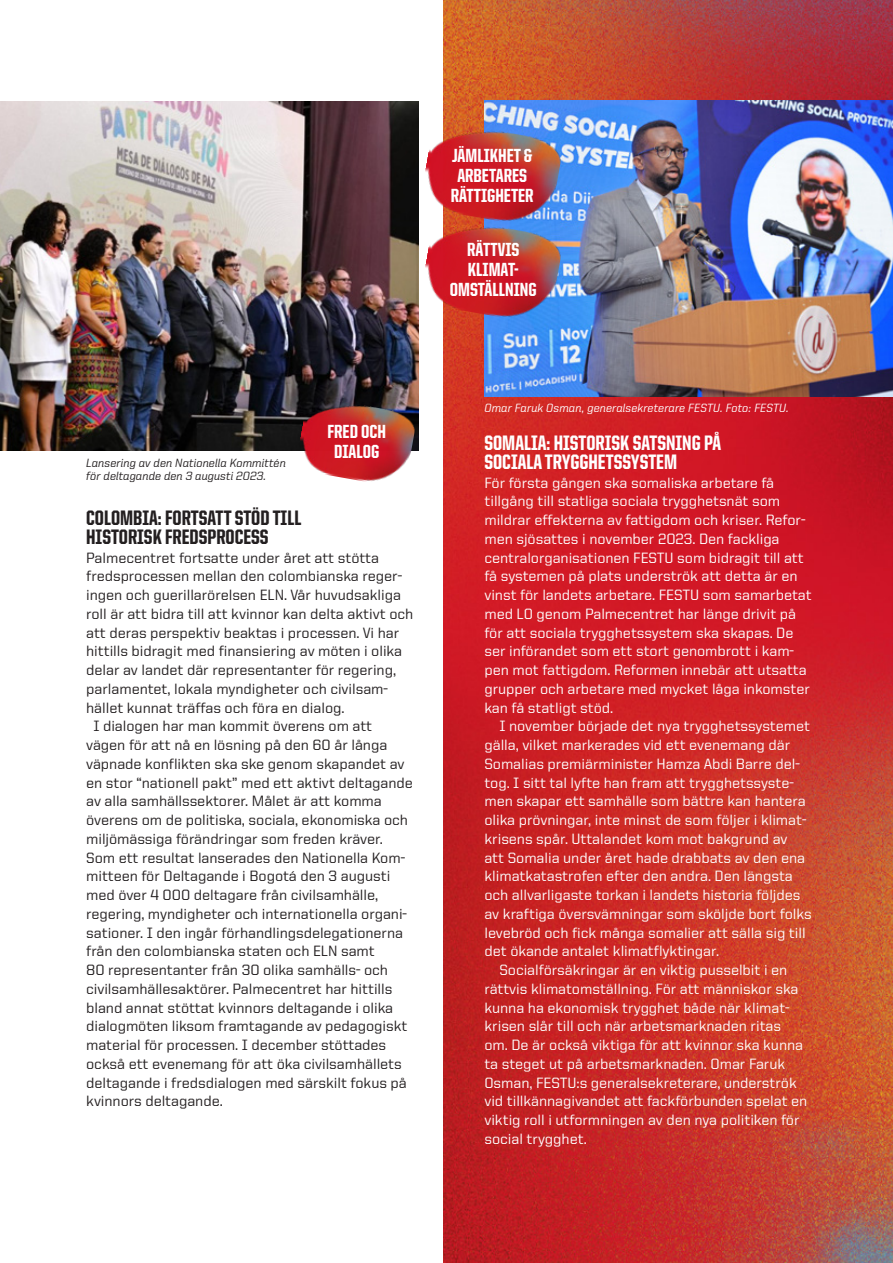
<style>
.page{position:relative;width:893px;height:1263px;background:#fff}
.page>*{position:absolute;margin:0;border:0;box-sizing:border-box;transform-origin:0 0}
.t1{font:800 21px/18.8px "United Sans Cond";color:#fff}
.t2{font:800 21px/18.8px "United Sans Cond";color:#231f20}
.t3{font:800 19.05px/20.1px "United Sans Cond";color:#fff;text-align:center}
.t4{font:500 15px/18.8px "United Sans Reg";letter-spacing:-.005em;color:#fff}
.t5{font:500 15px "United Sans Reg";letter-spacing:-.005em;color:#231f20}
.t6{font:500 12px/13.5px "United Italic Reg";letter-spacing:-.005em;color:#231f20}
.t7{font:500 12px "United Italic Reg";letter-spacing:-.005em;color:#fff}
</style>
<div class="page">
<img style="left:444px;top:0;width:449px;height:1263px">
<img style="left:484px;top:101px;width:409px;height:296px">
<img style="left:425px;top:125px;width:139px;height:96px">
<img style="left:425px;top:221px;width:139px;height:99px">
<img style="left:0;top:101px;width:419px;height:349px">
<img style="left:295px;top:399px;width:123px;height:83px">
<p class="t3" style="left:451px;top:145px;width:84px">JÄMLIKHET &amp;<br>ARBETARES<br>RÄTTIGHETER</p>
<p class="t3" style="left:450px;top:239px;width:88px">RÄTTVIS<br>KLIMAT-<br>OMSTÄLLNING</p>
<p class="t6" style="left:86px;top:456px;width:201px">Lansering av den Nationella Kommittén för deltagande den 3 augusti 2023.</p>
<p class="t3" style="left:328px;top:421px;width:60px">FRED OCH<br>DIALOG</p>
<h1 class="t2" style="left:86px;top:508px;width:217px">COLOMBIA: FORTSATT STÖD TILL<br>HISTORISK FREDSPROCESS</h1>
<p class="t5" style="left:86px;top:549px;width:294px">Palmecentret fortsatte under året att stötta</p>
<p class="t5" style="left:86px;top:568px;width:317px">fredsprocessen mellan den colombianska reger-</p>
<p class="t5" style="left:86px;top:587px;width:316px">ingen och guerillarörelsen ELN. Vår huvudsakliga</p>
<p class="t5" style="left:86px;top:605px;width:329px">roll är att bidra till att kvinnor kan delta aktivt och</p>
<p class="t5" style="left:86px;top:624px;width:315px">att deras perspektiv beaktas i processen. Vi har</p>
<p class="t5" style="left:86px;top:643px;width:317px">hittills bidragit med finansiering av möten i olika</p>
<p class="t5" style="left:86px;top:662px;width:311px">delar av landet där representanter för regering,</p>
<p class="t5" style="left:86px;top:680px;width:303px">parlamentet, lokala myndigheter och civilsam-</p>
<p class="t5" style="left:86px;top:699px;width:260px">hället kunnat träffas och föra en dialog.</p>
<p class="t5" style="left:93px;top:718px;width:280px">I dialogen har man kommit överens om att</p>
<p class="t5" style="left:86px;top:737px;width:303px">vägen för att nå en lösning på den 60 år långa</p>
<p class="t5" style="left:86px;top:755px;width:320px">väpnade konflikten ska ske genom skapandet av</p>
<p class="t5" style="left:86px;top:774px;width:328px">en stor “nationell pakt” med ett aktivt deltagande</p>
<p class="t5" style="left:86px;top:793px;width:297px">av alla samhällssektorer. Målet är att komma</p>
<p class="t5" style="left:86px;top:812px;width:323px">överens om de politiska, sociala, ekonomiska och</p>
<p class="t5" style="left:86px;top:830px;width:298px">miljömässiga förändringar som freden kräver.</p>
<p class="t5" style="left:86px;top:849px;width:320px">Som ett resultat lanserades den Nationella Kom-</p>
<p class="t5" style="left:86px;top:868px;width:306px">mitteen för Deltagande i Bogotá den 3 augusti</p>
<p class="t5" style="left:86px;top:887px;width:293px">med över 4 000 deltagare från civilsamhälle,</p>
<p class="t5" style="left:86px;top:905px;width:322px">regering, myndigheter och internationella organi-</p>
<p class="t5" style="left:86px;top:924px;width:318px">sationer. I den ingår förhandlingsdelegationerna</p>
<p class="t5" style="left:86px;top:943px;width:290px">från den colombianska staten och ELN samt</p>
<p class="t5" style="left:86px;top:962px;width:303px">80 representanter från 30 olika samhälls- och</p>
<p class="t5" style="left:86px;top:980px;width:308px">civilsamhällesaktörer. Palmecentret har hittills</p>
<p class="t5" style="left:86px;top:999px;width:309px">bland annat stöttat kvinnors deltagande i olika</p>
<p class="t5" style="left:86px;top:1018px;width:323px">dialogmöten liksom framtagande av pedagogiskt</p>
<p class="t5" style="left:86px;top:1037px;width:302px">material för processen. I december stöttades</p>
<p class="t5" style="left:86px;top:1055px;width:317px">också ett evenemang för att öka civilsamhällets</p>
<p class="t5" style="left:86px;top:1074px;width:322px">deltagande i fredsdialogen med särskilt fokus på</p>
<p class="t5" style="left:86px;top:1093px;width:138px">kvinnors deltagande.</p>
<p class="t7" style="left:484px;top:401px;width:306px">Omar Faruk Osman, generalsekreterare FESTU. Foto: FESTU.</p>
<h1 class="t1" style="left:484px;top:433px;width:238px">SOMALIA: HISTORISK SATSNING PÅ<br>SOCIALA TRYGGHETSSYSTEM</h1>
<p class="t4" style="left:484px;top:473px;width:329px">För första gången ska somaliska arbetare få tillgång till statliga sociala trygghetsnät som mildrar effekterna av fattigdom och kriser. Refor&shy;men sjösattes i november 2023. Den fackliga centralorganisationen FESTU som bidragit till att få systemen på plats underströk att detta är en vinst för landets arbetare. FESTU som samarbetat med LO genom Palmecentret har länge drivit på för att sociala trygghetssystem ska skapas. De ser införandet som ett stort genombrott i kam&shy;pen mot fattigdom. Reformen innebär att utsatta grupper och arbetare med mycket låga inkomster kan få statligt stöd.</p>
<p class="t4" style="left:499px;top:716px;width:312px">I november började det nya trygghetssystemet</p>
<p class="t4" style="left:484px;top:735px;width:307px">gälla, vilket markerades vid ett evenemang där</p>
<p class="t4" style="left:484px;top:754px;width:317px">Somalias premiärminister Hamza Abdi Barre del-</p>
<p class="t4" style="left:484px;top:773px;width:311px">tog. I sitt tal lyfte han fram att trygghetssyste-</p>
<p class="t4" style="left:484px;top:791px;width:323px">men skapar ett samhälle som bättre kan hantera</p>
<p class="t4" style="left:484px;top:810px;width:323px">olika prövningar, inte minst de som följer i klimat-</p>
<p class="t4" style="left:484px;top:829px;width:305px">krisens spår. Uttalandet kom mot bakgrund av</p>
<p class="t4" style="left:484px;top:848px;width:322px">att Somalia under året hade drabbats av den ena</p>
<p class="t4" style="left:484px;top:866px;width:310px">klimatkatastrofen efter den andra. Den längsta</p>
<p class="t4" style="left:484px;top:885px;width:318px">och allvarligaste torkan i landets historia följdes</p>
<p class="t4" style="left:484px;top:904px;width:329px">av kraftiga översvämningar som sköljde bort folks</p>
<p class="t4" style="left:484px;top:923px;width:323px">levebröd och fick många somalier att sälla sig till</p>
<p class="t4" style="left:484px;top:941px;width:236px">det ökande antalet klimatflyktingar.</p>
<p class="t4" style="left:499px;top:960px;width:289px">Socialförsäkringar är en viktig pusselbit i en</p>
<p class="t4" style="left:484px;top:979px;width:316px">rättvis klimatomställning. För att människor ska</p>
<p class="t4" style="left:484px;top:998px;width:307px">kunna ha ekonomisk trygghet både när klimat-</p>
<p class="t4" style="left:484px;top:1016px;width:298px">krisen slår till och när arbetsmarknaden ritas</p>
<p class="t4" style="left:484px;top:1035px;width:320px">om. De är också viktiga för att kvinnor ska kunna</p>
<p class="t4" style="left:484px;top:1054px;width:303px">ta steget ut på arbetsmarknaden. Omar Faruk</p>
<p class="t4" style="left:484px;top:1073px;width:314px">Osman, FESTU:s generalsekreterare, underströk</p>
<p class="t4" style="left:484px;top:1091px;width:325px">vid tillkännagivandet att fackförbunden spelat en</p>
<p class="t4" style="left:484px;top:1110px;width:317px">viktig roll i utformningen av den nya politiken för</p>
<p class="t4" style="left:484px;top:1129px;width:104px">social trygghet.</p>
</div>
